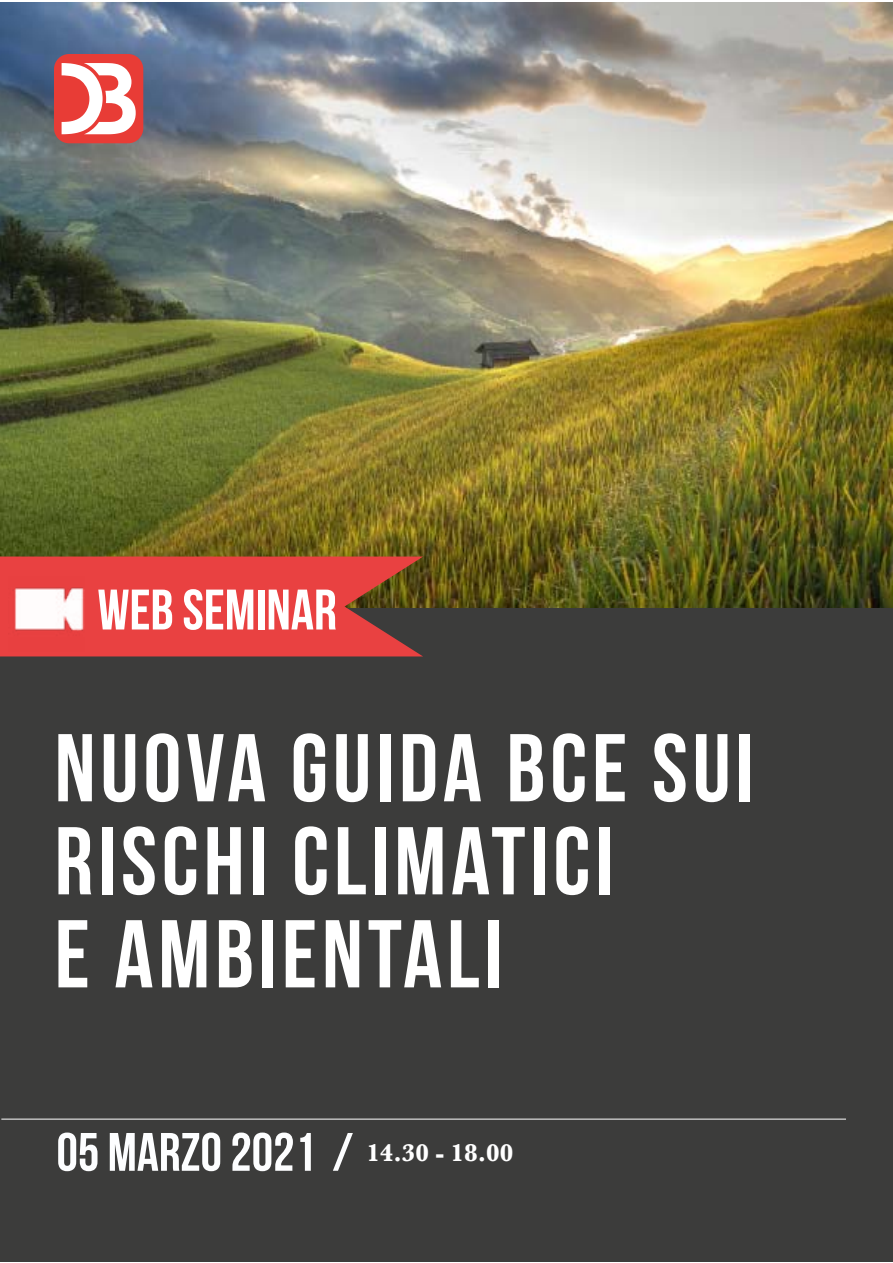
<style>
.page{position:relative;width:893px;height:1263px;background:#fff}
.page>*{position:absolute;margin:0;border:0;box-sizing:border-box;transform-origin:0 0}
.t1{font:700 96px/93px "Bebas Neue";letter-spacing:.05em;color:#fff}
.t2{font:700 57px "Bebas Neue";color:#fff}
.t3{font:700 54px "Bebas Neue";color:#fdfeff}
</style>
<div class="page">
<img style="left:0;top:2px;width:893px;height:606px">
<div style="left:1px;top:608px;width:892px;height:654px;background:#3c3c3b"></div>
<hr style="left:1px;top:1119px;width:845px;height:1px;background:#fff">
<svg style="left:0;top:556px;width:423px;height:100px;background:#ca413b"></svg>
<div style="left:91px;top:587px;width:252px;height:59px;background:#e94141"></div>
<img style="left:9px;top:576px;width:75px;height:75px">
<div style="left:54px;top:54px;width:89px;height:89px;background:#e83c36;border-radius:15px"></div>
<svg style="left:62px;top:63px;width:74px;height:71px"></svg>
<p class="t2" style="left:97px;top:578px;width:241px">WEB SEMINAR</p>
<p class="t1" style="left:55px;top:720px;width:701px">NUOVA GUIDA BCE SUI<br>RISCHI CLIMATICI<br>E AMBIENTALI</p>
<p class="t3" style="left:57px;top:1122px;width:458px">05 MARZO 2021 / <sup>14.30</sup> <sup>-</sup> <sup>18.00</sup></p>
</div>
